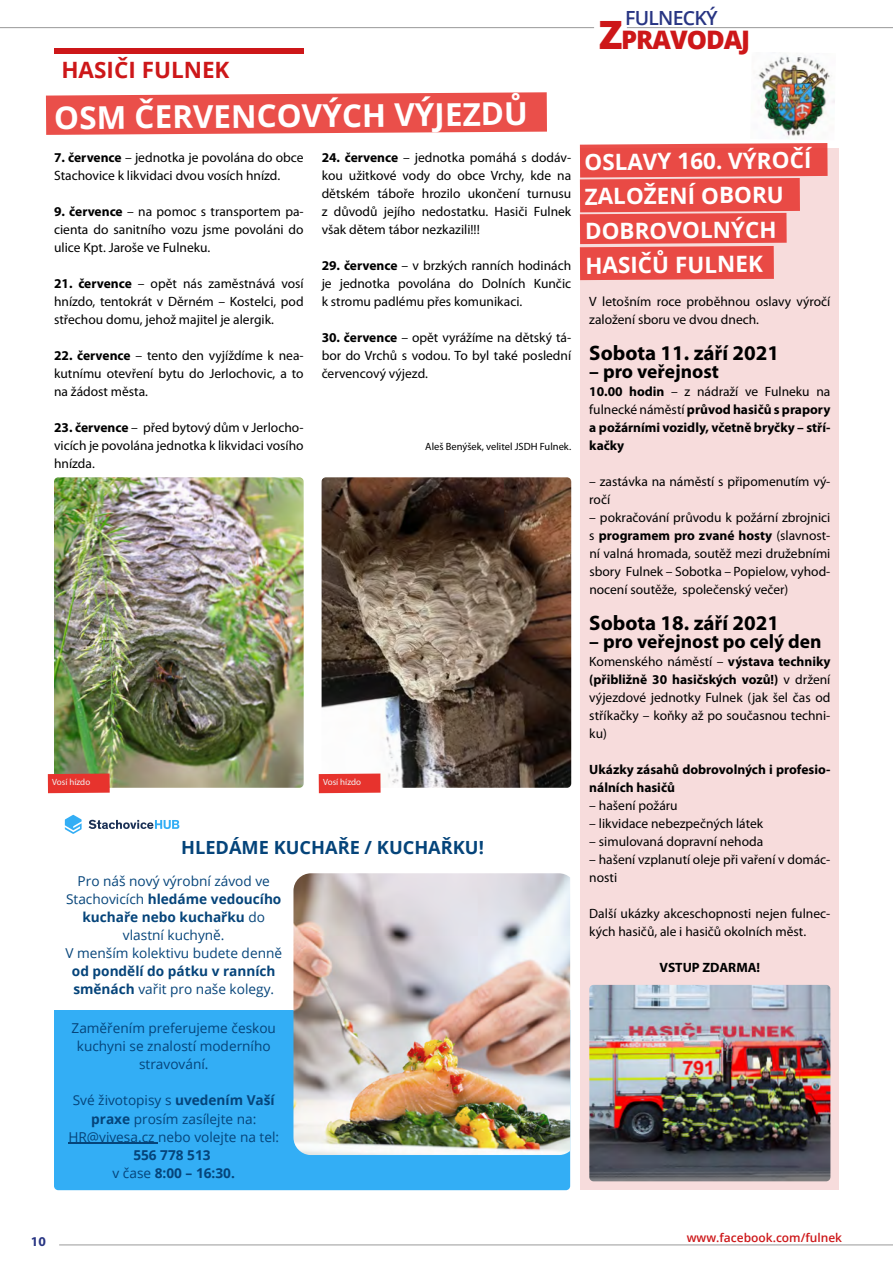
<style>
.page{position:relative;width:893px;height:1263px;background:#fff}
.page>*{position:absolute;margin:0;border:0;box-sizing:border-box;transform-origin:0 0}
.t1{font:700 31.5px "Open Sans";color:#fff}
.t2{font:800 25.5px "Open Sans";letter-spacing:-.04em;color:#cd1719}
.t3{font:700 22.5px/34.3px "Open Sans";color:#fff}
.t4{font:700 22.5px "Open Sans";color:#cd1719}
.t5{font:700 21px "Myriad Pro";color:#000}
.t6{font:700 19.5px "Myriad Pro";color:#000}
.t7{font:600 19.5px "Open Sans";letter-spacing:-.04em;color:#283583}
.t8{font:700 18.15px "Open Sans";color:#05447a}
.t9{font:13.65px/18.1px "Open Sans";color:#05447a;text-align:center}
.t10{font:700 13.65px/18.1px "Open Sans";color:#05447a}
.t11{font:13.5px/18px "Myriad Pro";color:#000;text-align:justify}
.t12{font:700 13.5px/18px "Myriad Pro";color:#000;text-align:justify}
.t13{font:700 13.5px "Myriad Pro";color:#283583}
.t14{font:600 12px "Open Sans";color:#cd1719}
.t15{font:10.5px "Myriad Pro";color:#000}
.t16{font:9px "Myriad Pro";color:#f2f2f2}
.s1{font-weight:700}
.s2{font-weight:400}
.s3{font-size:39px}
</style>
<div class="page">
<div style="left:580px;top:149px;width:259px;height:1041px;background:#f7dcdc"></div>
<hr style="left:627px;top:27px;width:266px;height:1px;background:#000">
<hr style="left:0;top:27px;width:594px;height:1px;background:#000">
<hr style="left:59px;top:1244px;width:834px;height:1px;background:#000">
<div style="left:54px;top:49px;width:250px;height:5px;background:#cd1719"></div>
<img style="left:54px;top:477px;width:250px;height:311px">
<img style="left:589px;top:985px;width:241px;height:196px">
<img style="left:322px;top:477px;width:249px;height:311px">
<div style="left:54px;top:1010px;width:516px;height:180px;background:#33aef5"></div>
<img style="left:293px;top:873px;width:277px;height:282px">
<svg style="left:89px;top:820px;width:90px;height:9px"></svg>
<svg style="left:65px;top:815px;width:17px;height:19px"></svg>
<hr style="left:68px;top:1143px;width:90px;height:1px;background:#05447a">
<svg style="left:46px;top:92px;width:501px;height:43px;background:#eb5e59"></svg>
<svg style="left:580px;top:143px;width:248px;height:137px;background:#eb625e"></svg>
<img style="left:758px;top:55px;width:77px;height:84px">
<svg style="left:48px;top:773px;width:62px;height:20px"></svg>
<svg style="left:319px;top:773px;width:62px;height:20px"></svg>
<h3 class="t4" style="left:61px;top:54px;width:170px">HASIČI FULNEK</h3>
<h1 class="t1" style="left:54px;top:98px;width:475px;rotate:-1deg">OSM ČERVENCOVÝCH VÝJEZDŮ</h1>
<p class="t11" style="left:54px;top:148px;width:251px"><span class="s1">7. července</span> – jednotka je povolána do obce<br>Stachovice k likvidaci dvou vosích hnízd.</p>
<p class="t11" style="left:54px;top:202px;width:251px"><span class="s1">9. července</span> – na pomoc s transportem pa&shy;cienta do sanitního vozu jsme povoláni do ulice Kpt. Jaroše ve Fulneku.</p>
<p class="t11" style="left:54px;top:274px;width:251px"><span class="s1">21. července</span> – opět nás zaměstnává vosí hnízdo, tentokrát v Děrném – Kostelci, pod střechou domu, jehož majitel je alergik.</p>
<p class="t11" style="left:54px;top:346px;width:251px"><span class="s1">22. července</span> – tento den vyjíždíme k nea&shy;kutnímu otevření bytu do Jerlochovic, a to na žádost města.</p>
<p class="t11" style="left:54px;top:418px;width:251px"><span class="s1">23. července</span> – před bytový dům v Jerlocho&shy;vicích je povolána jednotka k likvidaci vosího hnízda.</p>
<p class="t11" style="left:322px;top:148px;width:251px"><span class="s1">24. července</span> – jednotka pomáhá s dodáv&shy;kou užitkové vody do obce Vrchy, kde na dětském táboře hrozilo ukončení turnusu z důvodů jejího nedostatku. Hasiči Fulnek však dětem tábor nezkazili!!!</p>
<p class="t11" style="left:322px;top:256px;width:251px"><span class="s1">29. července</span> – v brzkých ranních hodinách je jednotka povolána do Dolních Kunčic k stromu padlému přes komunikaci.</p>
<p class="t11" style="left:322px;top:328px;width:251px"><span class="s1">30. července</span> – opět vyrážíme na dětský tá&shy;bor do Vrchů s vodou. To byl také poslední červencový výjezd.</p>
<p class="t15" style="left:425px;top:440px;width:147px">Aleš Benýšek, velitel JSDH Fulnek.</p>
<p class="t16" style="left:52px;top:777px;width:40px;rotate:-1deg">Vosí hízdo</p>
<p class="t16" style="left:323px;top:777px;width:40px;rotate:-1deg">Vosí hízdo</p>
<h3 class="t8" style="left:181px;top:835px;width:304px">HLEDÁME KUCHAŘE / KUCHAŘKU!</h3>
<p class="t9" style="left:65px;top:871px;width:218px">Pro náš nový výrobní závod ve<br>Stachovicích <span class="s1">hledáme vedoucího kuchaře nebo kuchařku</span> do vlastní kuchyně.<br>V menším kolektivu budete denně</p>
<p class="t10" style="left:72px;top:962px;width:205px">od pondělí do pátku v ranních směnách <span class="s2">vařit pro naše kolegy.</span></p>
<p class="t9" style="left:72px;top:1018px;width:206px">Zaměřením preferujeme českou kuchyni se znalostí moderního stravování.</p>
<p class="t9" style="left:68px;top:1091px;width:212px">Své životopisy s <span class="s1">uvedením Vaší praxe</span> prosím zasílejte na:<br>HR@vivesa.cz nebo volejte na tel:</p>
<p class="t10" style="left:113px;top:1145px;width:124px;text-align:center">556 778 513<br><span class="s2">v čase</span> 8:00 – 16:30.</p>
<h3 class="t7" style="left:625px;top:5px;width:94px">FULNECKÝ</h3>
<h2 class="t2" style="left:599px;top:20px;width:153px"><span class="s3">Z</span>PRAVODAJ</h2>
<h3 class="t3" style="left:583px;top:145px;width:229px;rotate:-1deg">OSLAVY 160. VÝROČÍ<br>ZALOŽENÍ OBORU<br>DOBROVOLNÝCH<br>HASIČŮ FULNEK</h3>
<p class="t11" style="left:589px;top:292px;width:243px">V letošním roce proběhnou oslavy výročí založení sboru ve dvou dnech.</p>
<h3 class="t5" style="left:589px;top:341px;width:191px">Sobota 11. září 2021</h3>
<h3 class="t6" style="left:589px;top:361px;width:131px">– pro veřejnost</h3>
<p class="t12" style="left:589px;top:383px;width:243px">10.00 hodin <span class="s2">– z nádraží ve Fulneku na fulnecké náměstí</span> průvod hasičů s prapory a požárními vozidly, včetně bryčky – stří&shy;kačky</p>
<p class="t11" style="left:589px;top:472px;width:243px">– zastávka na náměstí s připomenutím vý&shy;ročí</p>
<p class="t11" style="left:589px;top:508px;width:243px">– pokračování průvodu k požární zbrojnici s <span class="s1">programem pro zvané hosty</span> (slavnost&shy;ní valná hromada, soutěž mezi družebními sbory Fulnek – Sobotka – Popielow, vyhod&shy;nocení soutěže, společenský večer)</p>
<h3 class="t5" style="left:589px;top:611px;width:191px">Sobota 18. září 2021</h3>
<h3 class="t6" style="left:589px;top:631px;width:234px">– pro veřejnost po celý den</h3>
<p class="t11" style="left:589px;top:652px;width:243px">Komenského náměstí – <span class="s1">výstava techniky (přibližně 30 hasičských vozů!)</span> v držení výjezdové jednotky Fulnek (jak šel čas od stříkačky – koňky až po současnou techni&shy;ku)</p>
<p class="t12" style="left:589px;top:761px;width:243px">Ukázky zásahů dobrovolných i profesio&shy;nálních hasičů</p>
<p class="t11" style="left:589px;top:796px;width:90px">– hašení požáru</p>
<p class="t11" style="left:589px;top:814px;width:175px">– likvidace nebezpečných látek</p>
<p class="t11" style="left:589px;top:832px;width:175px">– simulovaná dopravní nehoda</p>
<p class="t11" style="left:589px;top:850px;width:243px">– hašení vzplanutí oleje při vaření v domác&shy;nosti</p>
<p class="t11" style="left:589px;top:904px;width:243px">Další ukázky akceschopnosti nejen fulnec&shy;kých hasičů, ale i hasičů okolních měst.</p>
<p class="t12" style="left:659px;top:959px;width:102px">VSTUP ZDARMA!</p>
<p class="t13" style="left:31px;top:1234px;width:16px">10</p>
<p class="t14" style="left:687px;top:1229px;width:157px">www.facebook.com/fulnek</p>
</div>
